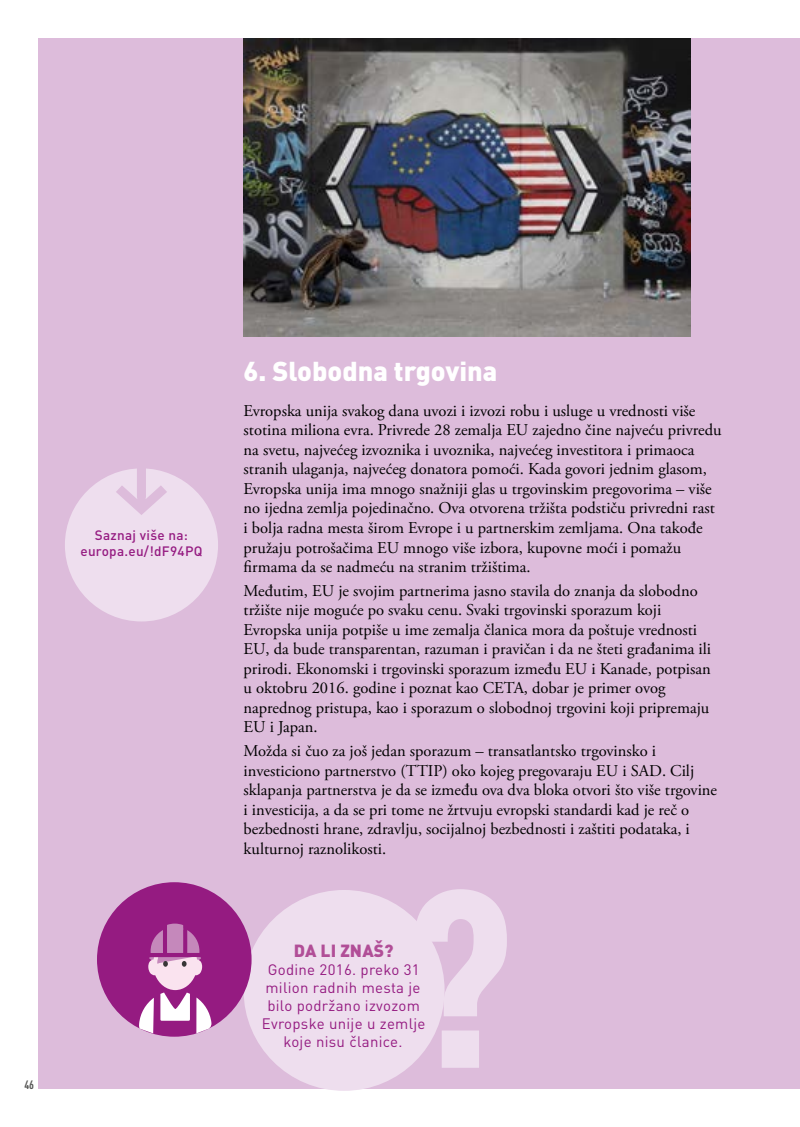
<style>
.page{position:relative;width:800px;height:1127px;background:#fff}
.page>*{position:absolute;margin:0;border:0;box-sizing:border-box;transform-origin:0 0}
.t1{font:900 27px "DIN Pro";color:#fff}
.t2{font:900 17.4px "DIN Pro";letter-spacing:.01em;color:#b14e97}
.t3{font:16.5px/19.5px "Adobe Garamond Pro";color:#000}
.t4{font:15px/18px "DIN Pro";letter-spacing:.02em;color:#951b81;text-align:center}
.t5{font:500 13.5px/16.2px "DIN Pro";letter-spacing:.02em;color:#951b81;text-align:center}
.t6{font:700 condensed 12px "DIN Pro";color:#575756}
</style>
<div class="page">
<div style="left:38px;top:38px;width:761px;height:1051px;background:#ddbcdb"></div>
<div style="left:65px;top:468px;width:153px;height:153px;background:#eedeee;border-radius:50%"></div>
<svg style="left:116px;top:468px;width:51px;height:47px"></svg>
<img style="left:243px;top:38px;width:447px;height:298px">
<div style="left:243px;top:890px;width:201px;height:201px;background:#eedeee;border-radius:50%"></div>
<svg style="left:417px;top:889px;width:90px;height:179px"></svg>
<div style="left:97px;top:882px;width:154px;height:154px;background:#951b81;border-radius:50%"></div>
<svg style="left:139px;top:923px;width:73px;height:110px"></svg>
<p class="t6" style="left:24px;top:1077px;width:11px">46</p>
<p class="t5" style="left:80px;top:526px;width:123px">Saznaj više na: europa.eu/!dF94PQ</p>
<h1 class="t1" style="left:243px;top:353px;width:255px">6. Slobodna trgovina</h1>
<p class="t3" style="left:243px;top:401px;width:479px">Evropska unija svakog dana uvozi i izvozi robu i usluge u vrednosti više stotina miliona evra. Privrede 28 zemalja EU zajedno čine najveću privredu na svetu, najvećeg izvoznika i uvoznika, najvećeg investitora i primaoca stranih ulaganja, najvećeg donatora pomoći. Kada govori jednim glasom, Evropska unija ima mnogo snažniji glas u trgovinskim pregovorima – više no ijedna zemlja pojedinačno. Ova otvorena tržišta podstiču privredni rast i bolja radna mesta širom Evrope i u partnerskim zemljama. Ona takođe pružaju potrošačima EU mnogo više izbora, kupovne moći i pomažu firmama da se nadmeću na stranim tržištima.</p>
<p class="t3" style="left:243px;top:581px;width:469px">Međutim, EU je svojim partnerima jasno stavila do znanja da slobodno tržište nije moguće po svaku cenu. Svaki trgovinski sporazum koji Evropska unija potpiše u ime zemalja članica mora da poštuje vrednosti EU, da bude transparentan, razuman i pravičan i da ne šteti građanima ili prirodi. Ekonomski i trgovinski sporazum između EU i Kanade, potpisan u oktobru 2016. godine i poznat kao CETA, dobar je primer ovog naprednog pristupa, kao i sporazum o slobodnoj trgovini koji pripremaju EU i Japan.</p>
<p class="t3" style="left:243px;top:742px;width:475px">Možda si čuo za još jedan sporazum – transatlantsko trgovinsko i investiciono partnerstvo (TTIP) oko kojeg pregovaraju EU i SAD. Cilj sklapanja partnerstva je da se između ova dva bloka otvori što više trgovine i investicija, a da se pri tome ne žrtvuju evropski standardi kad je reč o bezbednosti hrane, zdravlju, socijalnoj bezbednosti i zaštiti podataka, i kulturnoj raznolikosti.</p>
<p class="t2" style="left:294px;top:938px;width:101px">DA LI ZNAŠ?</p>
<p class="t4" style="left:262px;top:959px;width:165px">Godine 2016. preko 31 milion radnih mesta je bilo podržano izvozom<br>Evropske unije u zemlje koje nisu članice.</p>
</div>
